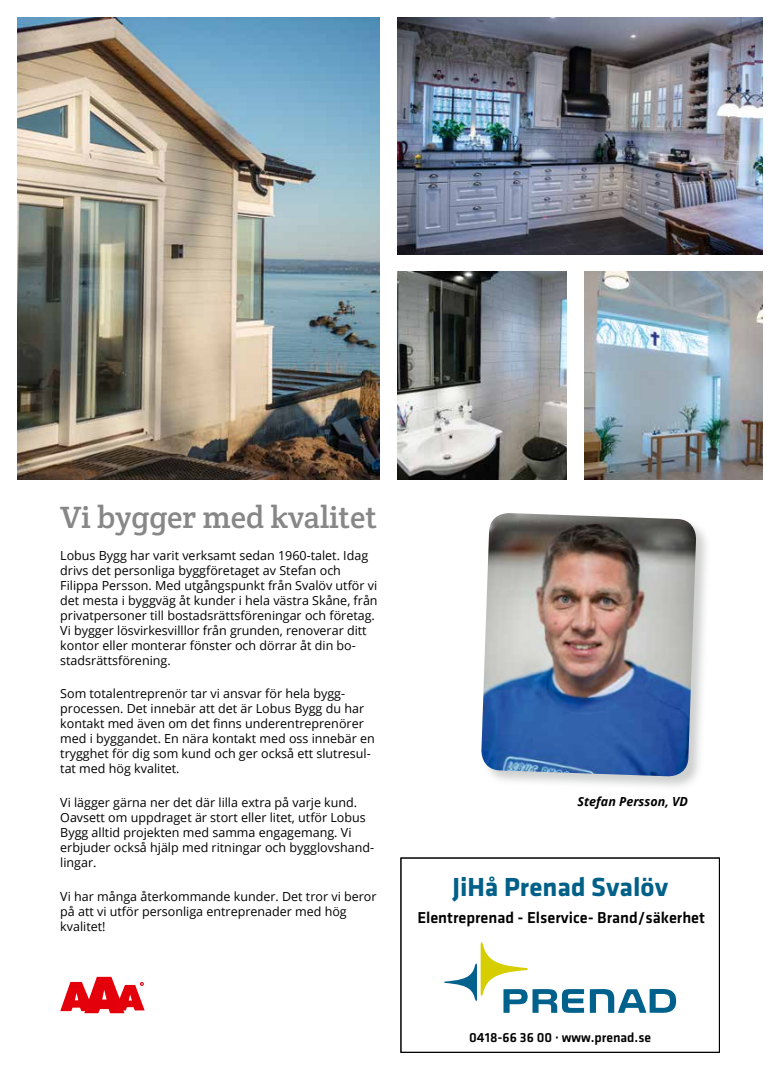
<style>
.page{position:relative;width:780px;height:1081px;background:#fff}
.page>*{position:absolute;margin:0;border:0;box-sizing:border-box;transform-origin:0 0}
.t1{font:31.25px "Crete Round";color:#868786}
.t2{font:700 27.12px "Klavika";color:#006088}
.t3{font:500 16.38px "Klavika";color:#000}
.t4{font:500 13.75px "Klavika";color:#000}
.t5{font:12.5px/15px "Open Sans";color:#000}
.t6{font:italic 700 12.5px "Open Sans";color:#000}
</style>
<div class="page">
<img style="left:18px;top:18px;width:361px;height:461px">
<img style="left:397px;top:18px;width:365px;height:236px">
<img style="left:584px;top:272px;width:178px;height:207px">
<img style="left:397px;top:272px;width:170px;height:207px">
<img style="left:481px;top:513px;width:215px;height:264px">
<svg style="left:444px;top:942px;width:232px;height:71px"></svg>
<div style="left:400px;top:857px;width:319px;height:195px;border:1px solid #000"></div>
<svg style="left:60px;top:977px;width:85px;height:36px"></svg>
<h1 class="t1" style="left:60px;top:497px;width:318px">Vi bygger med kvalitet</h1>
<p class="t5" style="left:60px;top:547px;width:319px">Lobus Bygg har varit verksamt sedan 1960-talet. Idag drivs det personliga byggföretaget av Stefan och Filippa Persson. Med utgångspunkt från Svalöv utför vi det mesta i byggväg åt kunder i hela västra Skåne, från privatpersoner till bostadsrättsföreningar och företag.<br>Vi bygger lösvirkesvilllor från grunden, renoverar ditt kontor eller monterar fönster och dörrar åt din bo&shy;stadsrättsförening.</p>
<p class="t5" style="left:60px;top:686px;width:316px">Som totalentreprenör tar vi ansvar för hela bygg&shy;processen. Det innebär att det är Lobus Bygg du har kontakt med även om det finns underentreprenörer med i byggandet. En nära kontakt med oss innebär en trygghet för dig som kund och ger också ett slutresul&shy;tat med hög kvalitet.</p>
<p class="t5" style="left:60px;top:794px;width:315px">Vi lägger gärna ner det där lilla extra på varje kund.<br>Oavsett om uppdraget är stort eller litet, utför Lobus Bygg alltid projekten med samma engagemang. Vi erbjuder också hjälp med ritningar och bygglovshand&shy;lingar.</p>
<p class="t5" style="left:60px;top:888px;width:318px">Vi har många återkommande kunder. Det tror vi beror på att vi utför personliga entreprenader med hög kvalitet!</p>
<p class="t6" style="left:577px;top:793px;width:112px">Stefan Persson, VD</p>
<h2 class="t2" style="left:452px;top:867px;width:217px">JiHå Prenad Svalöv</h2>
<h3 class="t3" style="left:417px;top:907px;width:289px">Elentreprenad - Elservice- Brand/säkerhet</h3>
<p class="t4" style="left:469px;top:1028px;width:183px">0418-66 36 00 · www.prenad.se</p>
</div>
